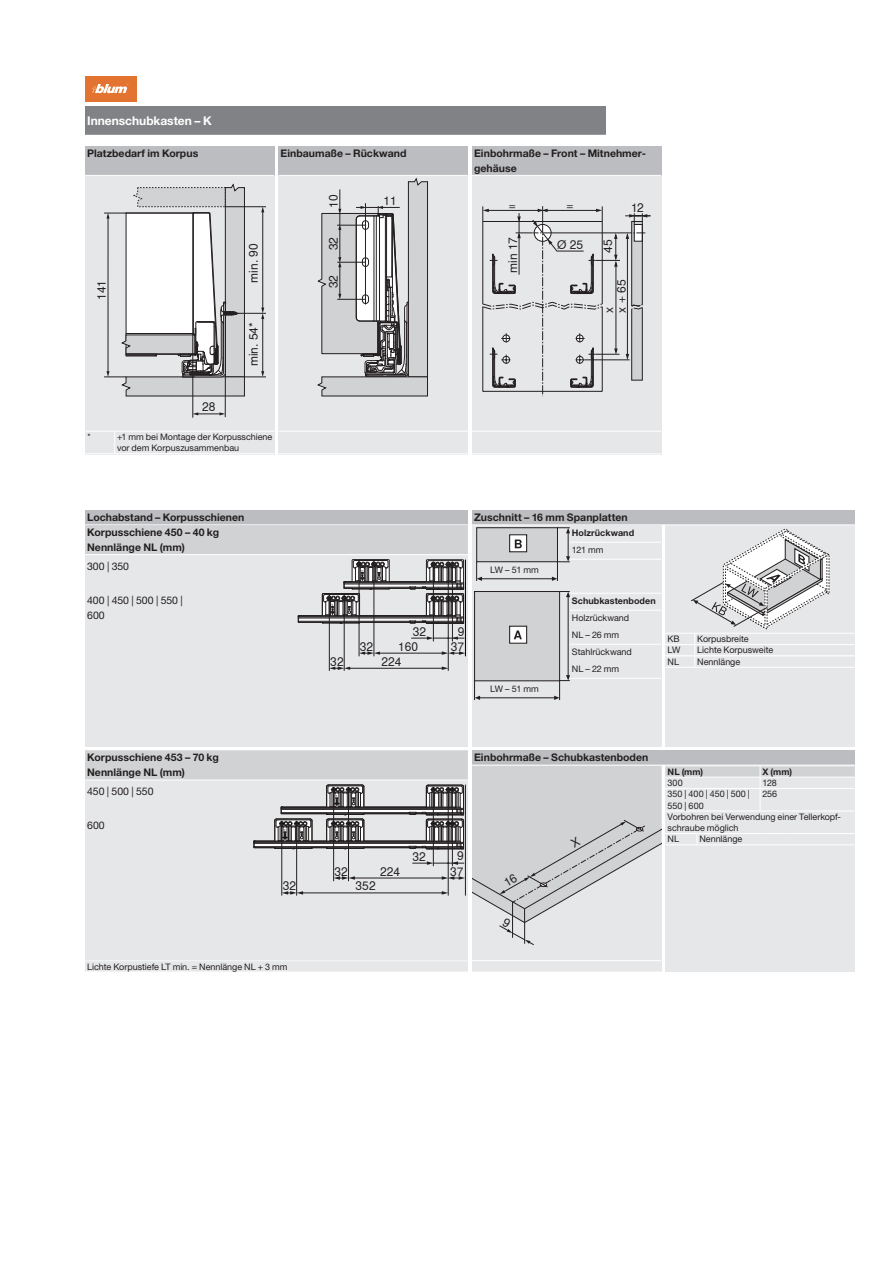
<style>
.page{position:relative;width:893px;height:1263px;background:#fff}
.page>*{position:absolute;margin:0;border:0;box-sizing:border-box;transform-origin:0 0}
.t1{font:12px/12.6px "Nimbus Sans Global";color:#231f20}
.t2{font:700 12px "Helvetica Neue LT Pro";color:#fff}
.t3{font:700 10.5px/14.9px "Helvetica Neue LT Pro";letter-spacing:.005em;color:#231f20}
.t4{font:10.5px/14.9px "Helvetica Neue LT Pro";letter-spacing:-.005em;color:#231f20}
.t5{font:9px/17px "Helvetica Neue LT Pro";letter-spacing:-.005em;color:#231f20}
.t6{font:700 9px "Helvetica Neue LT Pro";letter-spacing:.005em;color:#231f20}
.t7{font:5.25px "Nimbus Sans Global";color:#231f20}
</style>
<div class="page">
<div style="left:85px;top:77px;width:51px;height:25px;background:#e37330"></div>
<svg style="left:92px;top:84px;width:36px;height:9px"></svg>
<div style="left:85px;top:176px;width:189px;height:255px;background:#e6e7e9"></div>
<div style="left:279px;top:176px;width:189px;height:255px;background:#e6e7e9"></div>
<div style="left:472px;top:176px;width:189px;height:255px;background:#e6e7e9"></div>
<div style="left:472px;top:525px;width:189px;height:221px;background:#e6e7e9"></div>
<div style="left:665px;top:633px;width:190px;height:113px;background:#e6e7e9"></div>
<div style="left:472px;top:765px;width:189px;height:195px;background:#e6e7e9"></div>
<div style="left:665px;top:765px;width:190px;height:207px;background:#e6e7e9"></div>
<hr style="left:225px;top:376px;width:1px;height:41px;background:#231f20">
<svg style="left:194px;top:412px;width:31px;height:3px"></svg>
<svg style="left:104px;top:184px;width:162px;height:212px"></svg>
<hr style="left:193px;top:333px;width:1px;height:84px;background:#231f20">
<svg style="left:317px;top:178px;width:111px;height:218px"></svg>
<svg style="left:482px;top:206px;width:169px;height:190px"></svg>
<div style="left:477px;top:528px;width:80px;height:34px;background:#d1d2d4"></div>
<div style="left:476px;top:527px;width:82px;height:35px;border:1px solid #231f20"></div>
<div style="left:475px;top:591px;width:85px;height:90px;background:#d1d2d4"></div>
<div style="left:474px;top:591px;width:86px;height:90px;border:1px solid #231f20"></div>
<svg style="left:476px;top:562px;width:6px;height:19px"></svg>
<hr style="left:482px;top:578px;width:70px;height:1px;background:#231f20">
<svg style="left:474px;top:680px;width:6px;height:20px"></svg>
<hr style="left:480px;top:697px;width:74px;height:1px;background:#231f20">
<div style="left:510px;top:626px;width:17px;height:17px;background:#fff"></div>
<div style="left:509px;top:626px;width:18px;height:18px;border:1px solid #231f20"></div>
<svg style="left:514px;top:630px;width:8px;height:9px"></svg>
<div style="left:510px;top:535px;width:17px;height:17px;background:#fff"></div>
<div style="left:509px;top:534px;width:18px;height:18px;border:1px solid #231f20"></div>
<svg style="left:515px;top:539px;width:7px;height:9px"></svg>
<div style="left:85px;top:106px;width:521px;height:29px;background:#808285"></div>
<div style="left:85px;top:146px;width:189px;height:29px;background:#bcbdc0"></div>
<div style="left:279px;top:146px;width:189px;height:29px;background:#bcbdc0"></div>
<div style="left:472px;top:146px;width:189px;height:29px;background:#bcbdc0"></div>
<div style="left:85px;top:510px;width:383px;height:15px;background:#bcbdc0"></div>
<hr style="left:85px;top:524px;width:383px;height:1px;background:#fff">
<div style="left:472px;top:510px;width:383px;height:15px;background:#bcbdc0"></div>
<hr style="left:472px;top:524px;width:383px;height:1px;background:#fff">
<div style="left:85px;top:432px;width:190px;height:21px;background:#e6e7e9"></div>
<svg style="left:552px;top:525px;width:303px;height:175px"></svg>
<hr style="left:570px;top:542px;width:91px;height:1px;background:#fff">
<hr style="left:570px;top:559px;width:91px;height:1px;background:#fff">
<hr style="left:570px;top:593px;width:91px;height:1px;background:#fff">
<hr style="left:570px;top:610px;width:91px;height:1px;background:#fff">
<hr style="left:570px;top:644px;width:91px;height:1px;background:#fff">
<hr style="left:570px;top:678px;width:91px;height:1px;background:#fff">
<div style="left:279px;top:431px;width:189px;height:23px;background:#e6e7e9"></div>
<hr style="left:279px;top:431px;width:189px;height:1px;background:#fff">
<div style="left:472px;top:431px;width:189px;height:23px;background:#e6e7e9"></div>
<hr style="left:472px;top:431px;width:189px;height:1px;background:#fff">
<div style="left:85px;top:961px;width:383px;height:11px;background:#e6e7e9"></div>
<div style="left:472px;top:961px;width:189px;height:11px;background:#e6e7e9"></div>
<div style="left:85px;top:624px;width:383px;height:122px;background:#e6e7e9"></div>
<svg style="left:85px;top:525px;width:383px;height:99px;background:#cfcfd1"></svg>
<hr style="left:448px;top:562px;width:1px;height:109px;background:#231f20">
<hr style="left:433px;top:562px;width:1px;height:79px;background:#231f20">
<hr style="left:374px;top:561px;width:1px;height:95px;background:#231f20">
<hr style="left:359px;top:561px;width:1px;height:95px;background:#231f20">
<hr style="left:329px;top:595px;width:1px;height:76px;background:#231f20">
<hr style="left:344px;top:595px;width:1px;height:76px;background:#231f20">
<hr style="left:349px;top:668px;width:94px;height:1px;background:#231f20">
<svg style="left:442px;top:666px;width:6px;height:4px"></svg>
<hr style="left:379px;top:653px;width:64px;height:1px;background:#231f20">
<svg style="left:442px;top:651px;width:23px;height:4px"></svg>
<hr style="left:465px;top:560px;width:1px;height:96px;background:#000001">
<svg style="left:359px;top:651px;width:21px;height:4px"></svg>
<svg style="left:329px;top:666px;width:21px;height:4px"></svg>
<svg style="left:411px;top:636px;width:53px;height:4px"></svg>
<hr style="left:452px;top:562px;width:1px;height:79px;background:#231f20">
<div style="left:85px;top:945px;width:383px;height:15px;background:#e6e7e9"></div>
<svg style="left:85px;top:750px;width:770px;height:195px"></svg>
<h1 class="t2" style="left:87px;top:113px;width:126px">Innenschubkasten – K</h1>
<p class="t3" style="left:87px;top:145px;width:113px">Platzbedarf im Korpus</p>
<p class="t3" style="left:281px;top:145px;width:127px">Einbaumaße – Rückwand</p>
<p class="t3" style="left:474px;top:145px;width:173px">Einbohrmaße – Front – Mitnehmer&shy;gehäuse</p>
<h1 class="t1" style="left:95px;top:300px;width:22px;rotate:-90deg">141</h1>
<h1 class="t1" style="left:202px;top:401px;width:15px">28</h1>
<h1 class="t1" style="left:248px;top:283px;width:41px;rotate:-90deg">min. 90</h1>
<h1 class="t1" style="left:248px;top:366px;width:46px;rotate:-90deg">min. 54*</h1>
<p class="t5" style="left:87px;top:428px;width:5px">*</p>
<p class="t5" style="left:117px;top:431px;width:157px;line-height:11.4px">+1 mm bei Montage der Korpusschiene vor dem Korpuszusammenbau</p>
<h1 class="t1" style="left:327px;top:208px;width:15px;rotate:-90deg">10</h1>
<h1 class="t1" style="left:383px;top:195px;width:15px">11</h1>
<h1 class="t1" style="left:327px;top:250px;width:15px;rotate:-90deg">32</h1>
<h1 class="t1" style="left:327px;top:288px;width:15px;rotate:-90deg">32</h1>
<h1 class="t1" style="left:509px;top:199px;width:9px">=</h1>
<h1 class="t1" style="left:567px;top:199px;width:9px">=</h1>
<h1 class="t1" style="left:631px;top:202px;width:14px">12</h1>
<h1 class="t1" style="left:507px;top:273px;width:37px;rotate:-90deg">min 17</h1>
<h1 class="t1" style="left:557px;top:239px;width:28px">Ø 25</h1>
<h1 class="t1" style="left:602px;top:253px;width:15px;rotate:-90deg">45</h1>
<h1 class="t1" style="left:603px;top:313px;width:35px;rotate:-90deg">x<br>x + 65</h1>
<p class="t3" style="left:87px;top:510px;width:159px">Lochabstand – Korpusschienen</p>
<p class="t3" style="left:474px;top:510px;width:155px">Zuschnitt – 16 mm Spanplatten</p>
<p class="t3" style="left:87px;top:524px;width:133px">Korpusschiene 450 – 40 kg<br>Nennlänge NL (mm)</p>
<p class="t4" style="left:87px;top:559px;width:43px">300 | 350</p>
<p class="t4" style="left:87px;top:593px;width:97px">400 | 450 | 500 | 550 |<br>600</p>
<p class="t7" style="left:332px;top:603px;width:4px">*</p>
<h1 class="t1" style="left:330px;top:655px;width:15px">32</h1>
<p class="t7" style="left:361px;top:569px;width:4px">*</p>
<h1 class="t1" style="left:413px;top:626px;width:15px">32</h1>
<h1 class="t1" style="left:458px;top:626px;width:8px">9</h1>
<h1 class="t1" style="left:360px;top:641px;width:15px">32</h1>
<h1 class="t1" style="left:451px;top:641px;width:15px">37</h1>
<h1 class="t1" style="left:398px;top:641px;width:22px">160</h1>
<h1 class="t1" style="left:381px;top:655px;width:22px">224</h1>
<p class="t5" style="left:490px;top:562px;width:50px">LW – 51 mm</p>
<p class="t5" style="left:490px;top:681px;width:50px">LW – 51 mm</p>
<p class="t6" style="left:572px;top:527px;width:64px">Holzrückwand</p>
<p class="t5" style="left:572px;top:541px;width:33px">121 mm</p>
<p class="t6" style="left:572px;top:596px;width:85px">Schubkastenboden</p>
<p class="t5" style="left:572px;top:610px;width:61px">Holzrückwand<br>NL – 26 mm<br>Stahlrückwand<br>NL – 22 mm</p>
<p class="t5" style="left:668px;top:630px;width:14px">KB</p>
<p class="t5" style="left:697px;top:630px;width:53px">Korpusbreite</p>
<p class="t5" style="left:668px;top:642px;width:14px">LW</p>
<p class="t5" style="left:697px;top:642px;width:77px">Lichte Korpusweite</p>
<p class="t5" style="left:668px;top:653px;width:13px">NL</p>
<p class="t5" style="left:697px;top:653px;width:45px">Nennlänge</p>
<p class="t3" style="left:87px;top:750px;width:133px">Korpusschiene 453 – 70 kg<br>Nennlänge NL (mm)</p>
<p class="t4" style="left:87px;top:784px;width:68px">450 | 500 | 550</p>
<p class="t4" style="left:87px;top:818px;width:19px">600</p>
<p class="t7" style="left:284px;top:828px;width:4px">*</p>
<h1 class="t1" style="left:283px;top:880px;width:15px">32</h1>
<p class="t7" style="left:336px;top:794px;width:4px">*</p>
<p class="t3" style="left:474px;top:750px;width:176px">Einbohrmaße – Schubkastenboden</p>
<h1 class="t1" style="left:413px;top:851px;width:15px">32</h1>
<h1 class="t1" style="left:457px;top:850px;width:8px">9</h1>
<h1 class="t1" style="left:334px;top:865px;width:15px">32</h1>
<h1 class="t1" style="left:450px;top:865px;width:15px">37</h1>
<h1 class="t1" style="left:380px;top:865px;width:22px">224</h1>
<h1 class="t1" style="left:356px;top:880px;width:22px">352</h1>
<p class="t6" style="left:668px;top:766px;width:37px">NL (mm)</p>
<p class="t6" style="left:762px;top:766px;width:31px">X (mm)</p>
<p class="t5" style="left:668px;top:774px;width:17px">300</p>
<p class="t5" style="left:762px;top:774px;width:16px">128</p>
<p class="t5" style="left:668px;top:788px;width:84px;line-height:11.4px">350 | 400 | 450 | 500 |<br>550 | 600</p>
<p class="t5" style="left:762px;top:785px;width:16px">256</p>
<p class="t5" style="left:668px;top:811px;width:175px;line-height:11.2px">Vorbohren bei Verwendung einer Tellerkopf&shy;schraube möglich<br>NL</p>
<p class="t5" style="left:699px;top:830px;width:45px">Nennlänge</p>
<p class="t5" style="left:87px;top:958px;width:202px">Lichte Korpustiefe LT min. = Nennlänge NL + 3 mm</p>
</div>
